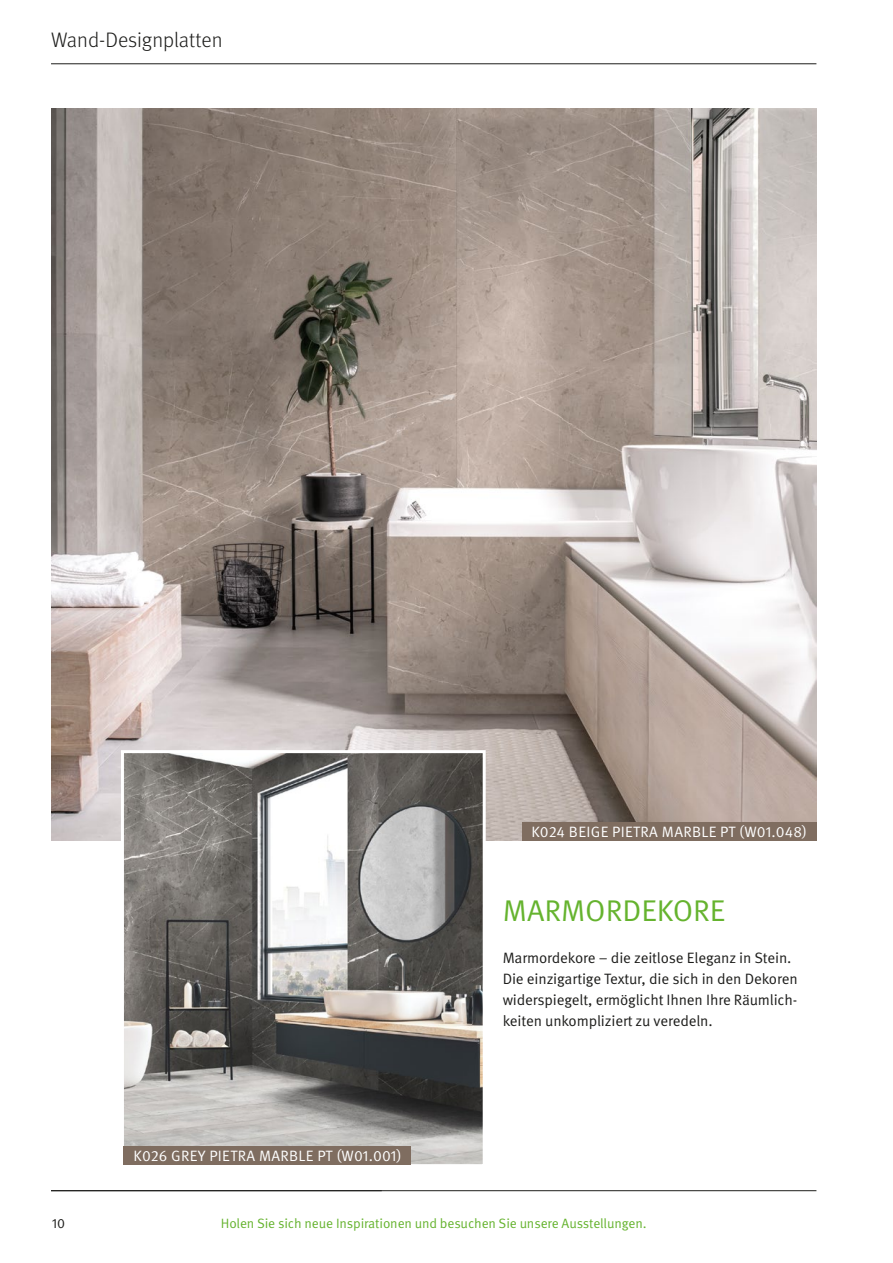
<style>
.page{position:relative;width:893px;height:1263px;background:#fff}
.page>*{position:absolute;margin:0;border:0;box-sizing:border-box;transform-origin:0 0}
.t1{font:30px "Meta Pro Norm";color:#65b32e}
.t2{font:300 21px "Meta Pro";color:#1d1d1b}
.t3{font:15px/21px "Meta Pro Norm";letter-spacing:-.01em;color:#1d1d1b}
.t4{font:15px "Meta Pro Norm";letter-spacing:.02em;color:#fff}
.t5{font:13.5px "Meta Pro Norm";letter-spacing:-.01em;color:#65b32e}
.t6{font:13.5px "Meta Pro Norm";color:#1d1d1b}
</style>
<div class="page">
<img style="left:51px;top:109px;width:765px;height:731px">
<svg style="left:119px;top:749px;width:368px;height:416px;background:#8f8d8a"></svg>
<div style="left:522px;top:822px;width:294px;height:18px;background:#7f6d60"></div>
<div style="left:124px;top:1146px;width:287px;height:18px;background:#7f6d60"></div>
<hr style="left:51px;top:64px;width:765px;height:1px;background:#1d1d1b">
<hr style="left:51px;top:1190px;width:765px;height:1px;background:#1d1d1b">
<h2 class="t2" style="left:51px;top:24px;width:173px">Wand-Designplatten</h2>
<p class="t4" style="left:133px;top:1144px;width:270px">K026 GREY PIETRA MARBLE PT (W01.001)</p>
<p class="t4" style="left:531px;top:820px;width:277px">K024 BEIGE PIETRA MARBLE PT (W01.048)</p>
<h1 class="t1" style="left:503px;top:888px;width:224px">MARMORDEKORE</h1>
<p class="t3" style="left:503px;top:946px;width:296px">Marmordekore – die zeitlose Eleganz in Stein.<br>Die einzigartige Textur, die sich in den Dekoren widerspiegelt, ermöglicht Ihnen Ihre Räumlich&shy;keiten unkompliziert zu veredeln.</p>
<p class="t6" style="left:52px;top:1213px;width:15px">10</p>
<p class="t5" style="left:221px;top:1213px;width:427px">Holen Sie sich neue Inspirationen und besuchen Sie unsere Ausstellungen.</p>
</div>
